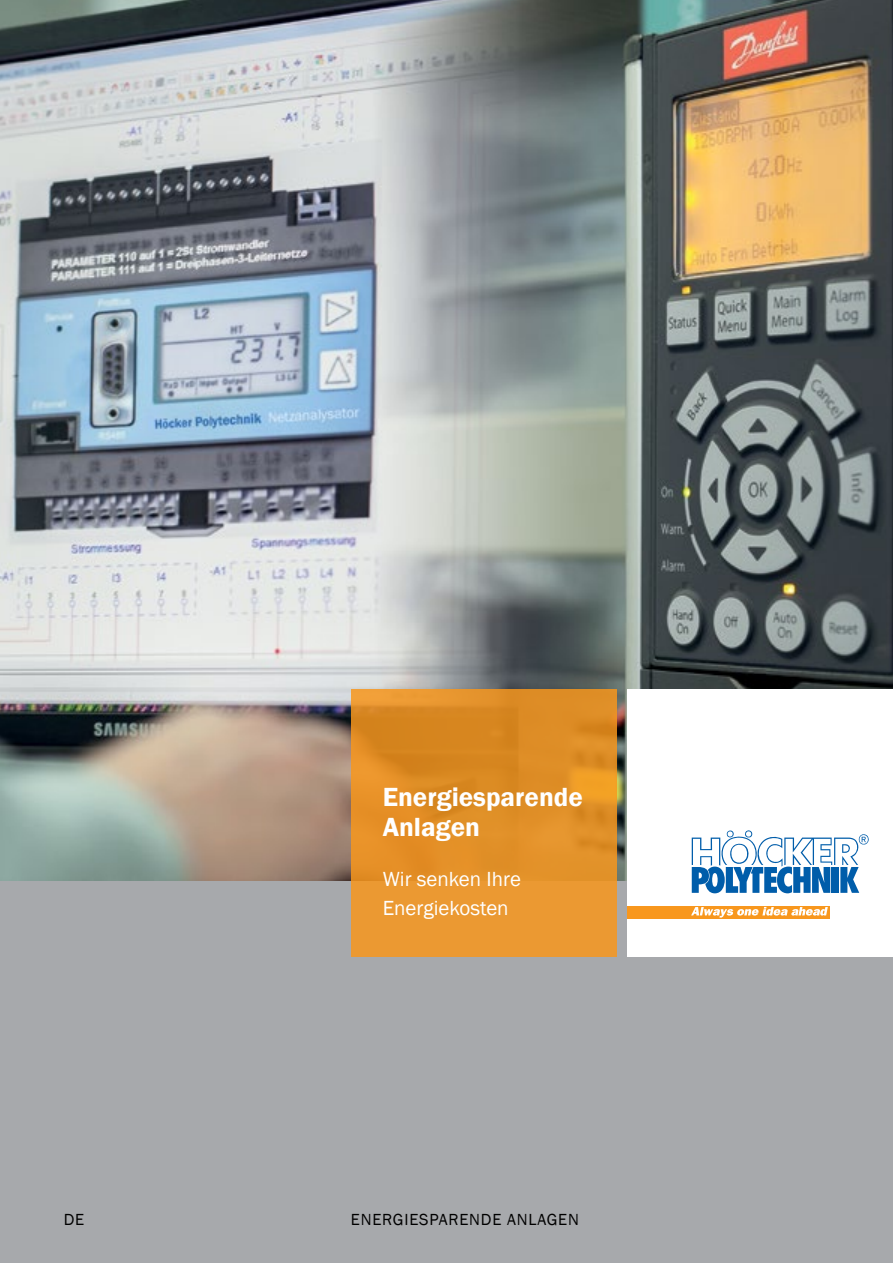
<style>
.page{position:relative;width:893px;height:1263px;background:#a7a9ac}
.page>*{position:absolute;margin:0;border:0;box-sizing:border-box;transform-origin:0 0}
.t1{font:600 27px/30px "Franklin Gothic";color:#fff}
.t2{font:21px/28.5px "Franklin Gothic";color:#fff}
.t3{font:16.5px "Franklin Gothic";letter-spacing:.05em;color:#000}
</style>
<div class="page">
<img style="left:0;top:0;width:893px;height:880px">
<svg style="left:351px;top:689px;width:266px;height:268px;background:#e29028"></svg>
<div style="left:627px;top:689px;width:266px;height:268px;background:#fff"></div>
<svg style="left:692px;top:830px;width:177px;height:63px"></svg>
<div style="left:627px;top:906px;width:202px;height:12px;background:#f8971d"></div>
<svg style="left:691px;top:907px;width:137px;height:11px"></svg>
<p class="t1" style="left:383px;top:782px;width:202px">Energiesparende<br>Anlagen</p>
<p class="t2" style="left:383px;top:865px;width:140px">Wir senken Ihre<br>Energiekosten</p>
<p class="t3" style="left:64px;top:1209px;width:22px">DE</p>
<p class="t3" style="left:351px;top:1209px;width:230px">ENERGIESPARENDE ANLAGEN</p>
</div>
